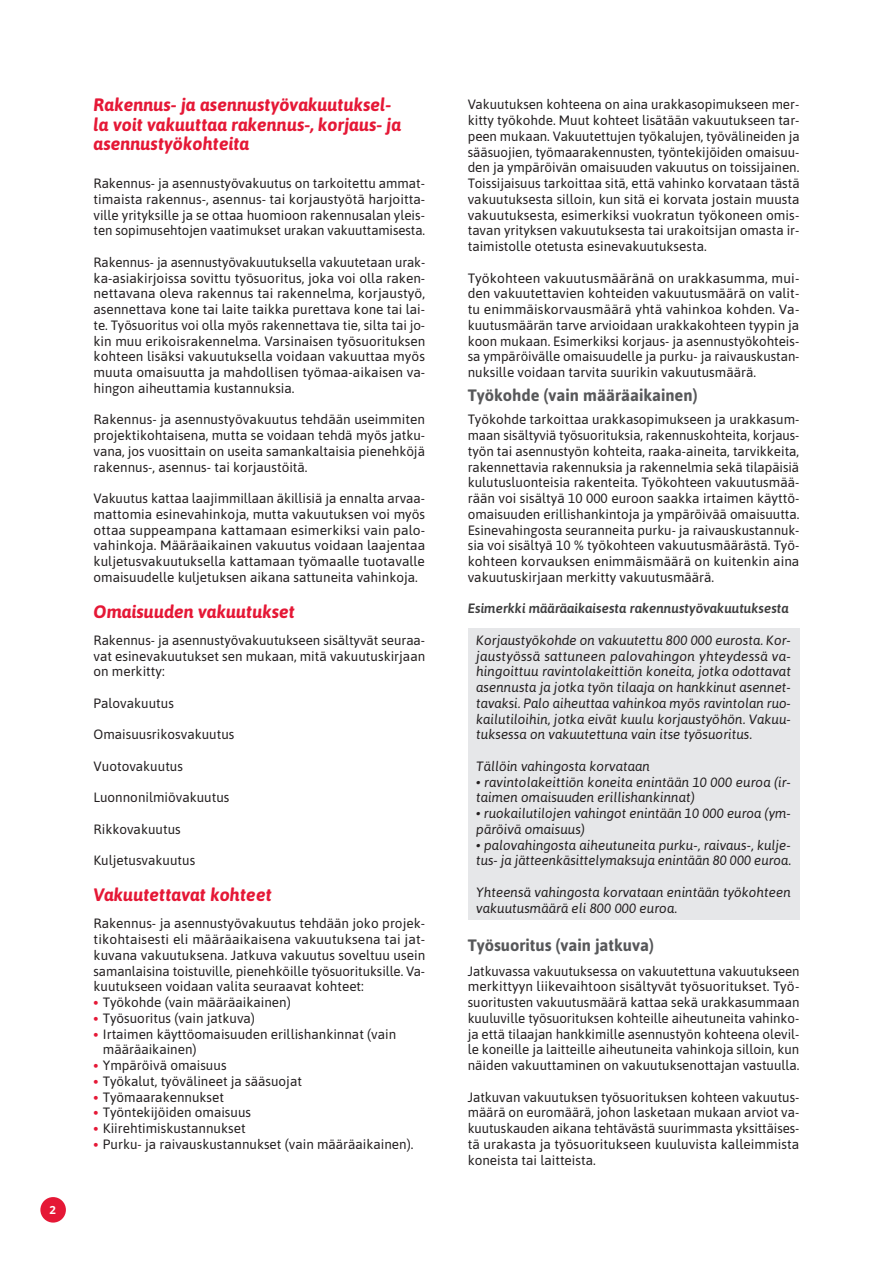
<style>
.page{position:relative;width:893px;height:1263px;background:#fff}
.page>*{position:absolute;margin:0;border:0;box-sizing:border-box;transform-origin:0 0}
._1_Otsikko_Vakuutusl{font:italic 700 18px/19.5px "Asap";color:#e51836}
._1_Alaotsikko{font:700 16.5px "Asap";color:#57585a}
._3_Leipäteksti_Ei_Si{font:13.5px/15.8px "Asap";color:#231f20;text-align:justify}
._3_Leipäteksti_Ei_Si-2{font:italic 13.5px/15.8px "Asap";color:#231f20}
._3_Esimerkki_otsikko{font:italic 600 13.5px "Asap";color:#3e3e3f}
.t1{font:700 11.25px "Open Sans";color:#fff}
.s1{font-family:"Adobe Garamond Pro";font-weight:700;font-size:12.45px;color:#e51836}
</style>
<div class="page">
<div style="left:40px;top:1197px;width:26px;height:25px;background:#e51836;border-radius:50%"></div>
<div style="left:468px;top:628px;width:331px;height:118px;background:#e6e7e9"></div>
<div style="left:468px;top:738px;width:331px;height:24px;background:#e6e7e9"></div>
<div style="left:468px;top:754px;width:331px;height:24px;background:#e6e7e9"></div>
<div style="left:468px;top:770px;width:331px;height:39px;background:#e6e7e9"></div>
<div style="left:468px;top:801px;width:331px;height:40px;background:#e6e7e9"></div>
<div style="left:468px;top:833px;width:331px;height:39px;background:#e6e7e9"></div>
<div style="left:468px;top:864px;width:331px;height:24px;background:#e6e7e9"></div>
<div style="left:468px;top:880px;width:331px;height:40px;background:#e6e7e9"></div>
<p class="t1" style="left:49px;top:1202px;width:8px">2</p>
<p class="_1_Otsikko_Vakuutusl" style="left:94px;top:94px;width:309px">Rakennus- ja asennustyövakuutuksel&shy;la voit vakuuttaa rakennus-, korjaus- ja asennustyökohteita</p>
<p class="_3_Leipäteksti_Ei_Si" style="left:94px;top:175px;width:333px">Rakennus- ja asennustyövakuutus on tarkoitettu ammat&shy;timaista rakennus-, asennus- tai korjaustyötä harjoitta&shy;ville yrityksille ja se ottaa huomioon rakennusalan yleis&shy;ten sopimusehtojen vaatimukset urakan vakuuttamisesta.</p>
<p class="_3_Leipäteksti_Ei_Si" style="left:94px;top:253px;width:333px">Rakennus- ja asennustyövakuutuksella vakuutetaan urak&shy;ka-asiakirjoissa sovittu työsuoritus, joka voi olla raken&shy;nettavana oleva rakennus tai rakennelma, korjaustyö, asennettava kone tai laite taikka purettava kone tai lai&shy;te. Työsuoritus voi olla myös rakennettava tie, silta tai jo&shy;kin muu erikoisrakennelma. Varsinaisen työsuorituksen kohteen lisäksi vakuutuksella voidaan vakuuttaa myös muuta omaisuutta ja mahdollisen työmaa-aikaisen va&shy;hingon aiheuttamia kustannuksia.</p>
<p class="_3_Leipäteksti_Ei_Si" style="left:94px;top:411px;width:333px">Rakennus- ja asennustyövakuutus tehdään useimmiten projektikohtaisena, mutta se voidaan tehdä myös jatku&shy;vana, jos vuosittain on useita samankaltaisia pienehköjä rakennus-, asennus- tai korjaustöitä.</p>
<p class="_3_Leipäteksti_Ei_Si" style="left:94px;top:490px;width:333px">Vakuutus kattaa laajimmillaan äkillisiä ja ennalta arvaa&shy;mattomia esinevahinkoja, mutta vakuutuksen voi myös ottaa suppeampana kattamaan esimerkiksi vain palo&shy;vahinkoja. Määräaikainen vakuutus voidaan laajentaa kuljetusvakuutuksella kattamaan työmaalle tuotavalle omaisuudelle kuljetuksen aikana sattuneita vahinkoja.</p>
<p class="_1_Otsikko_Vakuutusl" style="left:94px;top:601px;width:203px">Omaisuuden vakuutukset</p>
<p class="_3_Leipäteksti_Ei_Si" style="left:94px;top:631px;width:333px">Rakennus- ja asennustyövakuutukseen sisältyvät seuraa&shy;vat esinevakuutukset sen mukaan, mitä vakuutuskirjaan on merkitty:</p>
<p class="_3_Leipäteksti_Ei_Si" style="left:94px;top:694px;width:82px">Palovakuutus</p>
<p class="_3_Leipäteksti_Ei_Si" style="left:94px;top:726px;width:142px">Omaisuusrikosvakuutus</p>
<p class="_3_Leipäteksti_Ei_Si" style="left:94px;top:757px;width:91px">Vuotovakuutus</p>
<p class="_3_Leipäteksti_Ei_Si" style="left:94px;top:789px;width:137px">Luonnonilmiövakuutus</p>
<p class="_3_Leipäteksti_Ei_Si" style="left:94px;top:820px;width:89px">Rikkovakuutus</p>
<p class="_3_Leipäteksti_Ei_Si" style="left:94px;top:852px;width:103px">Kuljetusvakuutus</p>
<p class="_1_Otsikko_Vakuutusl" style="left:94px;top:884px;width:180px">Vakuutettavat kohteet</p>
<p class="_3_Leipäteksti_Ei_Si" style="left:94px;top:915px;width:333px">Rakennus- ja asennustyövakuutus tehdään joko projek&shy;tikohtaisesti eli määräaikaisena vakuutuksena tai jat&shy;kuvana vakuutuksena. Jatkuva vakuutus soveltuu usein samanlaisina toistuville, pienehköille työsuorituksille. Va&shy;kuutukseen voidaan valita seuraavat kohteet:</p>
<p class="_3_Leipäteksti_Ei_Si" style="left:94px;top:994px;width:199px"><span class="s1">•</span> Työkohde (vain määräaikainen)</p>
<p class="_3_Leipäteksti_Ei_Si" style="left:94px;top:1009px;width:163px"><span class="s1">•</span> Työsuoritus (vain jatkuva)</p>
<p class="_3_Leipäteksti_Ei_Si" style="left:103px;top:1025px;width:295px;text-indent:-9px"><span class="s1">•</span> Irtaimen käyttöomaisuuden erillishankinnat (vain määräaikainen)</p>
<p class="_3_Leipäteksti_Ei_Si" style="left:94px;top:1057px;width:135px"><span class="s1">•</span> Ympäröivä omaisuus</p>
<p class="_3_Leipäteksti_Ei_Si" style="left:94px;top:1072px;width:210px"><span class="s1">•</span> Työkalut, työvälineet ja sääsuojat</p>
<p class="_3_Leipäteksti_Ei_Si" style="left:94px;top:1088px;width:132px"><span class="s1">•</span> Työmaarakennukset</p>
<p class="_3_Leipäteksti_Ei_Si" style="left:94px;top:1104px;width:159px"><span class="s1">•</span> Työntekijöiden omaisuus</p>
<p class="_3_Leipäteksti_Ei_Si" style="left:94px;top:1120px;width:154px"><span class="s1">•</span> Kiirehtimiskustannukset</p>
<p class="_3_Leipäteksti_Ei_Si" style="left:94px;top:1135px;width:321px"><span class="s1">•</span> Purku- ja raivauskustannukset (vain määräaikainen).</p>
<p class="_3_Leipäteksti_Ei_Si" style="left:468px;top:96px;width:333px">Vakuutuksen kohteena on aina urakkasopimukseen mer&shy;kitty työkohde. Muut kohteet lisätään vakuutukseen tar&shy;peen mukaan. Vakuutettujen työkalujen, työvälineiden ja sääsuojien, työmaarakennusten, työntekijöiden omaisuu&shy;den ja ympäröivän omaisuuden vakuutus on toissijainen.<br>Toissijaisuus tarkoittaa sitä, että vahinko korvataan tästä vakuutuksesta silloin, kun sitä ei korvata jostain muusta vakuutuksesta, esimerkiksi vuokratun työkoneen omis&shy;tavan yrityksen vakuutuksesta tai urakoitsijan omasta ir&shy;taimistolle otetusta esinevakuutuksesta.</p>
<p class="_3_Leipäteksti_Ei_Si" style="left:468px;top:269px;width:333px">Työkohteen vakuutusmääränä on urakkasumma, mui&shy;den vakuutettavien kohteiden vakuutusmäärä on valit&shy;tu enimmäiskorvausmäärä yhtä vahinkoa kohden. Va&shy;kuutusmäärän tarve arvioidaan urakkakohteen tyypin ja koon mukaan. Esimerkiksi korjaus- ja asennustyökohteis&shy;sa ympäröivälle omaisuudelle ja purku- ja raivauskustan&shy;nuksille voidaan tarvita suurikin vakuutusmäärä.</p>
<p class="_1_Alaotsikko" style="left:468px;top:385px;width:231px">Työkohde (vain määräaikainen)</p>
<p class="_3_Leipäteksti_Ei_Si" style="left:468px;top:411px;width:333px">Työkohde tarkoittaa urakkasopimukseen ja urakkasum&shy;maan sisältyviä työsuorituksia, rakennuskohteita, korjaus&shy;työn tai asennustyön kohteita, raaka-aineita, tarvikkeita, rakennettavia rakennuksia ja rakennelmia sekä tilapäisiä kulutusluonteisia rakenteita. Työkohteen vakuutusmää&shy;rään voi sisältyä 10 000 euroon saakka irtaimen käyttö&shy;omaisuuden erillishankintoja ja ympäröivää omaisuutta.<br>Esinevahingosta seuranneita purku- ja raivauskustannuk&shy;sia voi sisältyä 10 % työkohteen vakuutusmäärästä. Työ&shy;kohteen korvauksen enimmäismäärä on kuitenkin aina vakuutuskirjaan merkitty vakuutusmäärä.</p>
<p class="_3_Esimerkki_otsikko" style="left:468px;top:599px;width:323px">Esimerkki määräaikaisesta rakennustyövakuutuksesta</p>
<p class="_3_Leipäteksti_Ei_Si-2" style="left:476px;top:632px;width:316px;text-align:justify">Korjaustyökohde on vakuutettu 800 000 eurosta. Kor&shy;jaustyössä sattuneen palovahingon yhteydessä va&shy;hingoittuu ravintolakeittiön koneita, jotka odottavat asennusta ja jotka työn tilaaja on hankkinut asennet&shy;tavaksi. Palo aiheuttaa vahinkoa myös ravintolan ruo&shy;kailutiloihin, jotka eivät kuulu korjaustyöhön. Vakuu&shy;tuksessa on vakuutettuna vain itse työsuoritus.</p>
<p class="_3_Leipäteksti_Ei_Si-2" style="left:476px;top:758px;width:175px">Tällöin vahingosta korvataan</p>
<p class="_3_Leipäteksti_Ei_Si-2" style="left:476px;top:774px;width:316px">• ravintolakeittiön koneita enintään 10 000 euroa (ir&shy;taimen omaisuuden erillishankinnat)</p>
<p class="_3_Leipäteksti_Ei_Si-2" style="left:476px;top:805px;width:316px">• ruokailutilojen vahingot enintään 10 000 euroa (ym&shy;päröivä omaisuus)</p>
<p class="_3_Leipäteksti_Ei_Si-2" style="left:476px;top:837px;width:316px">• palovahingosta aiheutuneita purku-, raivaus-, kulje&shy;tus- ja jätteenkäsittelymaksuja enintään 80 000 euroa.</p>
<p class="_3_Leipäteksti_Ei_Si-2" style="left:476px;top:884px;width:316px">Yhteensä vahingosta korvataan enintään työkohteen vakuutusmäärä eli 800 000 euroa.</p>
<p class="_1_Alaotsikko" style="left:468px;top:935px;width:188px">Työsuoritus (vain jatkuva)</p>
<p class="_3_Leipäteksti_Ei_Si" style="left:468px;top:962px;width:333px">Jatkuvassa vakuutuksessa on vakuutettuna vakuutukseen merkittyyn liikevaihtoon sisältyvät työsuoritukset. Työ&shy;suoritusten vakuutusmäärä kattaa sekä urakkasummaan kuuluville työsuorituksen kohteille aiheutuneita vahinko&shy;ja että tilaajan hankkimille asennustyön kohteena olevil&shy;le koneille ja laitteille aiheutuneita vahinkoja silloin, kun näiden vakuuttaminen on vakuutuksenottajan vastuulla.</p>
<p class="_3_Leipäteksti_Ei_Si" style="left:468px;top:1088px;width:333px">Jatkuvan vakuutuksen työsuorituksen kohteen vakuutus&shy;määrä on euromäärä, johon lasketaan mukaan arviot va&shy;kuutuskauden aikana tehtävästä suurimmasta yksittäises&shy;tä urakasta ja työsuoritukseen kuuluvista kalleimmista koneista tai laitteista.</p>
</div>
